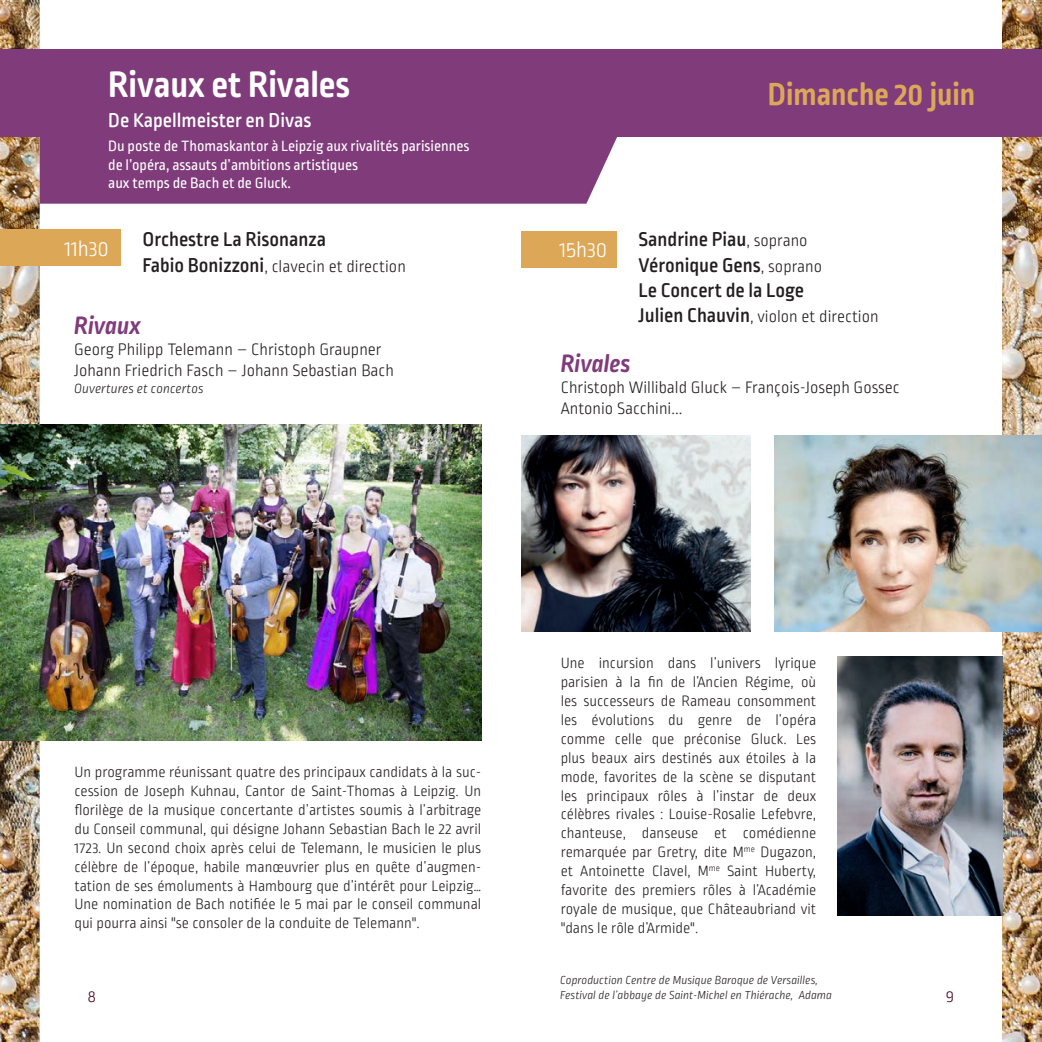
<style>
.page{position:relative;width:1042px;height:1042px;background:#fff}
.page>*{position:absolute;margin:0;border:0;box-sizing:border-box;transform-origin:0 0}
.t1{font:700 38.5px "Ropa Soft Pro";color:#fff}
.t2{font:700 33.25px "Ropa Soft Pro";color:#dca858}
.t3{font:italic 700 26.25px "Ropa Soft Pro";color:#803b7b}
.t4{font:300 22.75px "Ropa Soft Pro";color:#fff}
.t5{font:500 21px "Ropa Soft Pro";color:#231f20}
.t6{font:500 21px "Ropa Soft Pro";color:#fff}
.t7{font:300 17.5px "Ropa Soft Pro";color:#231f20}
.t8{font:300 17.5px "Ropa Soft Pro";color:#4d0a26}
.t9{font:300 15.75px/18.9px "Ropa Soft Pro";color:#231f20;text-align:justify}
.t10{font:15.75px "Ropa Soft Pro";color:#fff}
.t11{font:italic 300 14px "Ropa Soft Pro";color:#231f20}
.t12{font:italic 300 12.25px "Ropa Soft Pro";color:#231f20}
.s1{font-weight:500;font-size:21px}
.s2{font-weight:300;font-size:17.5px}
</style>
<div class="page">
<img style="left:0;top:0;width:40px;height:1042px">
<img style="left:1002px;top:0;width:40px;height:1042px">
<div style="left:0;top:230px;width:121px;height:36px;background:#dca858"></div>
<div style="left:40px;top:136px;width:586px;height:68px;background:#803b7b"></div>
<img style="left:0;top:424px;width:481px;height:316px">
<div style="left:0;top:50px;width:1042px;height:86px;background:#803b7b"></div>
<div style="left:521px;top:231px;width:96px;height:37px;background:#dca858"></div>
<img style="left:521px;top:436px;width:229px;height:195px">
<img style="left:837px;top:657px;width:165px;height:258px">
<img style="left:774px;top:436px;width:268px;height:195px">
<p class="t1" style="left:108px;top:62px;width:243px">Rivaux et Rivales</p>
<p class="t6" style="left:108px;top:108px;width:205px">De Kapellmeister en Divas</p>
<p class="t10" style="left:108px;top:137px;width:363px">Du poste de Thomaskantor à Leipzig aux rivalités parisiennes</p>
<p class="t10" style="left:108px;top:156px;width:251px">de l’opéra, assauts d’ambitions artistiques</p>
<p class="t10" style="left:108px;top:175px;width:184px">aux temps de Bach et de Gluck.</p>
<p class="t4" style="left:64px;top:236px;width:46px">11h30</p>
<p class="t5" style="left:142px;top:228px;width:185px">Orchestre La Risonanza</p>
<p class="t7" style="left:142px;top:257px;width:265px"><span class="s1">Fabio Bonizzoni</span>, clavecin et direction</p>
<p class="t3" style="left:74px;top:310px;width:68px">Rivaux</p>
<p class="t7" style="left:74px;top:340px;width:309px">Georg Philipp Telemann – Christoph Graupner</p>
<p class="t7" style="left:74px;top:361px;width:321px">Johann Friedrich Fasch – Johann Sebastian Bach</p>
<p class="t11" style="left:74px;top:381px;width:131px">Ouvertures et concertos</p>
<p class="t2" style="left:768px;top:75px;width:209px">Dimanche 20 juin</p>
<p class="t4" style="left:559px;top:238px;width:49px">15h30</p>
<p class="t5" style="left:638px;top:228px;width:170px">Sandrine Piau<span class="s2">, soprano</span></p>
<p class="t5" style="left:638px;top:253px;width:185px">Véronique Gens<span class="s2">, soprano</span></p>
<p class="t5" style="left:638px;top:278px;width:167px">Le Concert de la Loge</p>
<p class="t7" style="left:638px;top:307px;width:242px"><span class="s1">Julien Chauvin</span>, violon et direction</p>
<p class="t3" style="left:561px;top:348px;width:72px">Rivales</p>
<p class="t7" style="left:561px;top:378px;width:340px">Christoph Willibald Gluck – François-Joseph Gossec</p>
<p class="t7" style="left:561px;top:399px;width:123px">Antonio Sacchini...</p>
<p class="t9" style="left:74px;top:763px;width:408px">Un programme réunissant quatre des principaux candidats à la suc&shy;cession de Joseph Kuhnau, Cantor de Saint-Thomas à Leipzig. Un florilège de la musique concertante d’artistes soumis à l’arbitrage du Conseil communal, qui désigne Johann Sebastian Bach le 22 avril 1723. Un second choix après celui de Telemann, le musicien le plus célèbre de l’époque, habile manœuvrier plus en quête d’augmen&shy;tation de ses émoluments à Hambourg que d’intérêt pour Leipzig… Une nomination de Bach notifiée le 5 mai par le conseil communal qui pourra ainsi "se consoler de la conduite de Telemann".</p>
<p class="t9" style="left:561px;top:654px;width:257px">Une incursion dans l’univers lyrique parisien à la fin de l’Ancien Régime, où les successeurs de Rameau consomment les évolutions du genre de l’opéra comme celle que préconise Gluck. Les plus beaux airs destinés aux étoiles à la mode, favorites de la scène se disputant les principaux rôles à l’instar de deux célèbres rivales : Louise-Rosalie Lefebvre, chanteuse, danseuse et comédienne remarquée par Gretry, dite M<sup>me</sup> Dugazon, et Antoinette Clavel, M<sup>me</sup> Saint Huberty, favorite des premiers rôles à l’Académie royale de musique, que Châteaubriand vit "dans le rôle d’Armide".</p>
<p class="t12" style="left:560px;top:973px;width:259px">Coproduction Centre de Musique Baroque de Versailles,</p>
<p class="t12" style="left:560px;top:988px;width:273px">Festival de l’abbaye de Saint-Michel en Thiérache, Adama</p>
<p class="t8" style="left:88px;top:987px;width:10px">8</p>
<p class="t8" style="left:946px;top:987px;width:10px">9</p>
</div>
